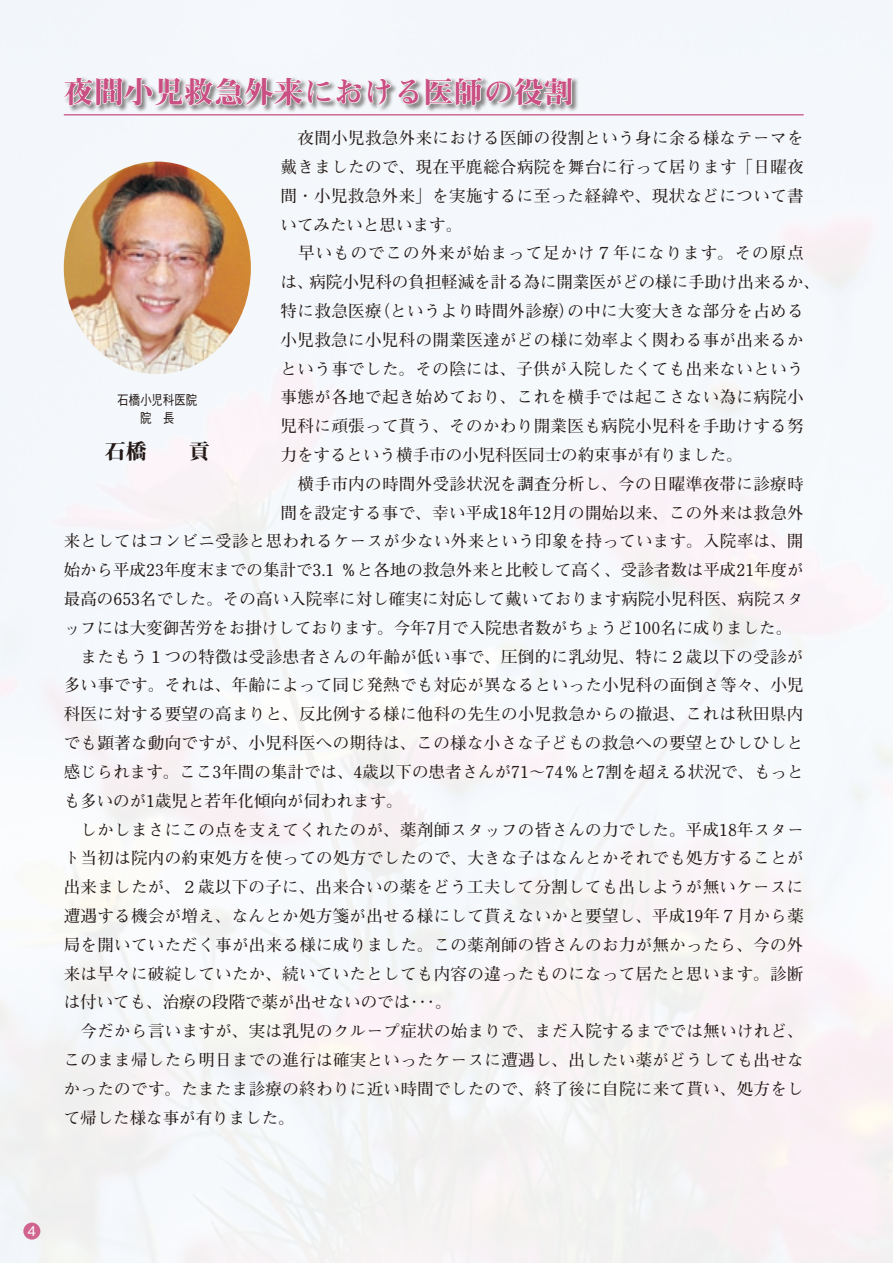
<style>
.page{position:relative;width:893px;height:1263px;background:#fff}
.page>*{position:absolute;margin:0;border:0;box-sizing:border-box;transform-origin:0 0}
.t1{font:30px "Midashi Min Pro MA31";color:#ca5084}
.t2{font:21px "Midashi Min Pro MA31";color:#231916}
.t3{font:700 16.5px "Futo Min A101 Pro";letter-spacing:.02em;color:#231916}
.t4{font:700 16.5px "Futo Min A101 Pro";color:#231916}
.t5{font:700 16.5px "Futo Min A101 Pro";letter-spacing:.06em;color:#231916}
.t6{font:500 13.5px/18px "Gothic BBB Pro";letter-spacing:.005em;color:#231916;text-align:center;scale:.85 1}
</style>
<div class="page">
<img style="left:0;top:0;width:893px;height:1263px">
<div style="left:23px;top:1222px;width:17px;height:17px;background:#cf658f;border-radius:50%"></div>
<div style="left:63px;top:76px;width:516px;height:37px;background:#231916;opacity:.55"></div>
<svg style="left:63px;top:73px;width:329px;height:88px"></svg>
<svg style="left:398px;top:78px;width:21px;height:27px"></svg>
<svg style="left:425px;top:76px;width:148px;height:63px"></svg>
<img style="left:64px;top:162px;width:187px;height:212px;border-radius:50%">
<hr style="left:64px;top:114px;width:740px;height:1px;background:#ca5084">
<h1 class="t1" style="left:64px;top:69px;width:512px">夜間小児救急外来における医師の役割</h1>
<p class="t3" style="left:281px;top:125px;width:524px">　夜間小児救急外来における医師の役割という身に余る様なテーマを</p>
<p class="t3" style="left:281px;top:154px;width:525px">戴きましたので、現在平鹿総合病院を舞台に行って居ります「日曜夜</p>
<p class="t3" style="left:281px;top:183px;width:525px">間・小児救急外来」を実施するに至った経緯や、現状などについて書</p>
<p class="t4" style="left:281px;top:212px;width:183px">いてみたいと思います。</p>
<p class="t5" style="left:281px;top:240px;width:525px">　早いものでこの外来が始まって足かけ７年になります。その原点</p>
<p class="t4" style="left:281px;top:269px;width:541px">は、病院小児科の負担軽減を計る為に開業医がどの様に手助け出来るか、</p>
<p class="t3" style="left:281px;top:298px;width:524px">特に救急医療（というより時間外診療）の中に大変大きな部分を占める</p>
<p class="t3" style="left:281px;top:327px;width:524px">小児救急に小児科の開業医達がどの様に効率よく関わる事が出来るか</p>
<p class="t3" style="left:281px;top:356px;width:525px">という事でした。その陰には、子供が入院したくても出来ないという</p>
<p class="t3" style="left:281px;top:384px;width:524px">事態が各地で起き始めており、これを横手では起こさない為に病院小</p>
<p class="t3" style="left:281px;top:413px;width:524px">児科に頑張って貰う、そのかわり開業医も病院小児科を手助けする努</p>
<p class="t4" style="left:281px;top:442px;width:464px">力をするという横手市の小児科医同士の約束事が有りました。</p>
<p class="t3" style="left:281px;top:471px;width:524px">　横手市内の時間外受診状況を調査分析し、今の日曜準夜帯に診療時</p>
<p class="t3" style="left:281px;top:500px;width:525px">間を設定する事で、幸い平成18年12月の開始以来、この外来は救急外</p>
<p class="t3" style="left:64px;top:528px;width:741px">来としてはコンビニ受診と思われるケースが少ない外来という印象を持っています。入院率は、開</p>
<p class="t4" style="left:64px;top:557px;width:741px">始から平成23年度末までの集計で3.1 ％と各地の救急外来と比較して高く、受診者数は平成21年度が</p>
<p class="t3" style="left:64px;top:586px;width:741px">最高の653名でした。その高い入院率に対し確実に対応して戴いております病院小児科医、病院スタ</p>
<p class="t4" style="left:64px;top:615px;width:730px">ッフには大変御苦労をお掛けしております。今年7月で入院患者数がちょうど100名に成りました。</p>
<p class="t3" style="left:64px;top:644px;width:741px">　またもう１つの特徴は受診患者さんの年齢が低い事で、圧倒的に乳幼児、特に２歳以下の受診が</p>
<p class="t3" style="left:64px;top:672px;width:741px">多い事です。それは、年齢によって同じ発熱でも対応が異なるといった小児科の面倒さ等々、小児</p>
<p class="t3" style="left:64px;top:701px;width:741px">科医に対する要望の高まりと、反比例する様に他科の先生の小児救急からの撤退、これは秋田県内</p>
<p class="t3" style="left:64px;top:730px;width:741px">でも顕著な動向ですが、小児科医への期待は、この様な小さな子どもの救急への要望とひしひしと</p>
<p class="t4" style="left:64px;top:759px;width:741px">感じられます。ここ3年間の集計では、4歳以下の患者さんが71～74％と7割を超える状況で、もっと</p>
<p class="t4" style="left:64px;top:788px;width:340px">も多いのが1歳児と若年化傾向が伺われます。</p>
<p class="t3" style="left:64px;top:816px;width:742px">　しかしまさにこの点を支えてくれたのが、薬剤師スタッフの皆さんの力でした。平成18年スター</p>
<p class="t3" style="left:64px;top:845px;width:741px">ト当初は院内の約束処方を使っての処方でしたので、大きな子はなんとかそれでも処方することが</p>
<p class="t3" style="left:64px;top:874px;width:741px">出来ましたが、２歳以下の子に、出来合いの薬をどう工夫して分割しても出しようが無いケースに</p>
<p class="t3" style="left:64px;top:903px;width:742px">遭遇する機会が増え、なんとか処方箋が出せる様にして貰えないかと要望し、平成19年７月から薬</p>
<p class="t3" style="left:64px;top:932px;width:741px">局を開いていただく事が出来る様に成りました。この薬剤師の皆さんのお力が無かったら、今の外</p>
<p class="t3" style="left:64px;top:960px;width:741px">来は早々に破綻していたか、続いていたとしても内容の違ったものになって居たと思います。診断</p>
<p class="t4" style="left:64px;top:989px;width:389px">は付いても、治療の段階で薬が出せないのでは･･･。</p>
<p class="t3" style="left:64px;top:1018px;width:741px">　今だから言いますが、実は乳児のクループ症状の始まりで、まだ入院するまででは無いけれど、</p>
<p class="t3" style="left:64px;top:1047px;width:741px">このまま帰したら明日までの進行は確実といったケースに遭遇し、出したい薬がどうしても出せな</p>
<p class="t3" style="left:64px;top:1076px;width:741px">かったのです。たまたま診療の終わりに近い時間でしたので、終了後に自院に来て貰い、処方をし</p>
<p class="t4" style="left:64px;top:1104px;width:232px">て帰した様な事が有りました。</p>
<p class="t6" style="left:117px;top:389px;width:96px">石橋小児科医院院　長</p>
<p class="t2" style="left:105px;top:435px;width:106px">石橋　　貢</p>
</div>
